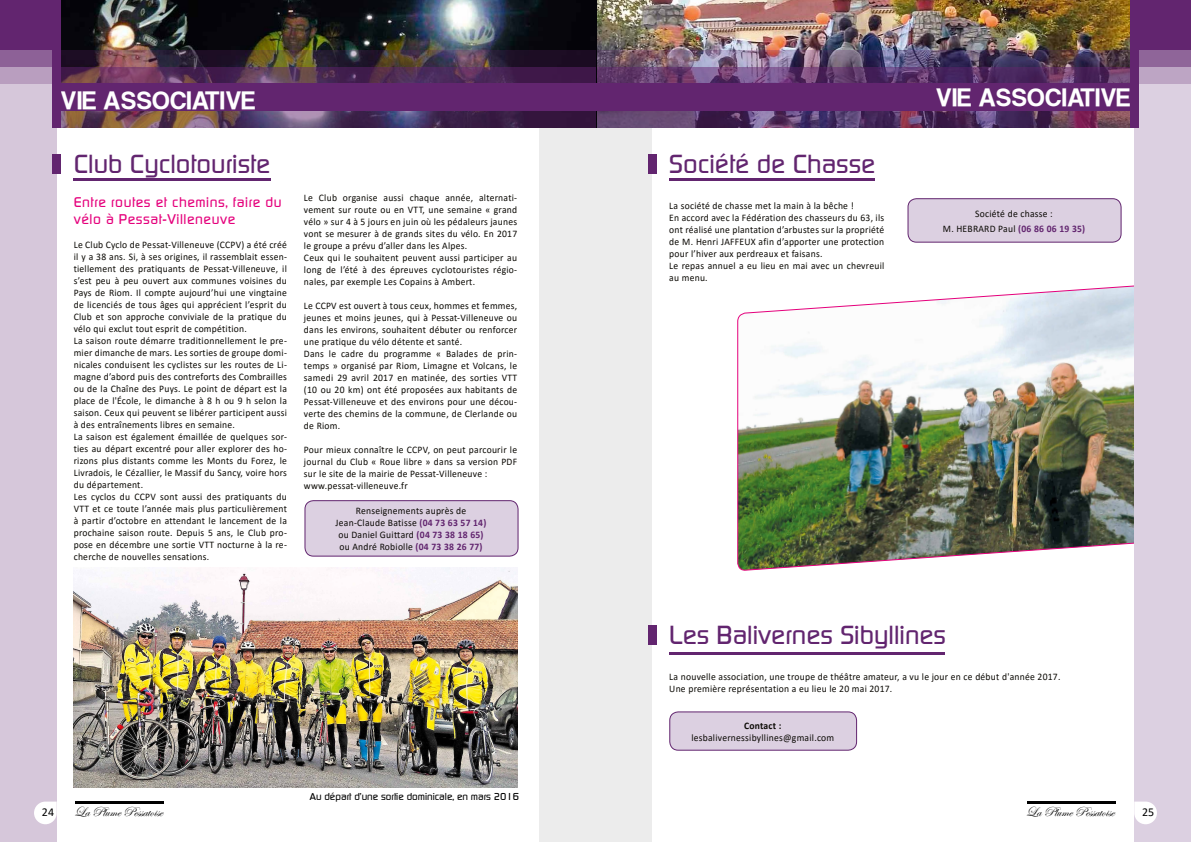
<style>
.page{position:relative;width:1191px;height:842px;background:#fff}
.page>*{position:absolute;margin:0;border:0;box-sizing:border-box;transform-origin:0 0}
.t1{font:500 26px "Continuum";color:#62256f}
.t2{font:24px "Coolvetica";letter-spacing:.025em;color:#fff}
.t3{font:500 14px/16.8px "Continuum";letter-spacing:.04em;color:#e5007c}
.t4{font:14px "Edwardian Script ITC";color:#000}
.t5{font:12px "Calibri";color:#000}
.t6{font:10px/12px "Calibri";letter-spacing:.025em;color:#0b0904;scale:.96 1}
.t7{font:500 10px "Continuum";color:#000}
.t8{font:700 10px "Calibri";letter-spacing:.025em;color:#0b0904;scale:.96 1}
.s1{font-weight:700;color:#62256f}
</style>
<div class="page">
<div style="left:539px;top:0;width:56px;height:842px;background:#ececec"></div>
<div style="left:595px;top:0;width:57px;height:842px;background:#ececec"></div>
<img style="left:737px;top:285px;width:397px;height:286px">
<div style="left:0;top:0;width:57px;height:842px;background:#d6c7da"></div>
<img style="left:596px;top:0;width:534px;height:50px">
<img style="left:596px;top:50px;width:534px;height:17px">
<svg style="left:596px;top:67px;width:534px;height:61px;background:#5d3868"></svg>
<div style="left:595px;top:84px;width:539px;height:27px;background:#62256f"></div>
<div style="left:1134px;top:0;width:57px;height:842px;background:#dcd0e1"></div>
<div style="left:1134px;top:17px;width:57px;height:67px;background:#bda5c4"></div>
<div style="left:1134px;top:2px;width:57px;height:65px;background:#8f6599"></div>
<div style="left:1134px;top:0;width:57px;height:50px;background:#62256f"></div>
<div style="left:1130px;top:0;width:8px;height:128px;background:#62256f"></div>
<img style="left:74px;top:567px;width:443px;height:220px">
<div style="left:305px;top:501px;width:213px;height:55px;background:#dcd0e1;border-radius:9px"></div>
<div style="left:304px;top:500px;width:214px;height:57px;border:1px solid #62256f;border-radius:9px"></div>
<div style="left:670px;top:712px;width:186px;height:38px;background:#dcd0e1;border-radius:9px"></div>
<div style="left:669px;top:711px;width:188px;height:40px;border:1px solid #62256f;border-radius:9px"></div>
<div style="left:908px;top:199px;width:213px;height:43px;background:#dcd0e1;border-radius:9px"></div>
<div style="left:907px;top:198px;width:214px;height:45px;border:1px solid #62256f;border-radius:9px"></div>
<svg style="left:75px;top:801px;width:89px;height:2px"></svg>
<hr style="left:1027px;top:801px;width:88px;height:2px;background:#000">
<svg style="left:34px;top:801px;width:23px;height:23px"></svg>
<svg style="left:1134px;top:801px;width:23px;height:23px"></svg>
<img style="left:61px;top:0;width:535px;height:128px">
<img style="left:61px;top:50px;width:534px;height:17px">
<img style="left:61px;top:67px;width:534px;height:61px">
<div style="left:0;top:17px;width:57px;height:67px;background:#b99ebf"></div>
<div style="left:0;top:2px;width:57px;height:65px;background:#8d6197"></div>
<div style="left:58px;top:84px;width:551px;height:27px;background:#62256f"></div>
<div style="left:0;top:0;width:57px;height:50px;background:#62256f"></div>
<div style="left:52px;top:0;width:9px;height:128px;background:#62256f"></div>
<div style="left:52px;top:155px;width:9px;height:19px;background:#62256f"></div>
<hr style="left:74px;top:178px;width:197px;height:2px;background:#62256f">
<hr style="left:669px;top:178px;width:205px;height:2px;background:#62256f">
<hr style="left:669px;top:652px;width:276px;height:2px;background:#62256f">
<div style="left:648px;top:155px;width:8px;height:19px;background:#62256f"></div>
<div style="left:648px;top:626px;width:8px;height:19px;background:#62256f"></div>
<h2 class="t2" style="left:61px;top:88px;width:195px">VIE ASSOCIATIVE</h2>
<h2 class="t2" style="left:936px;top:85px;width:195px">VIE ASSOCIATIVE</h2>
<h1 class="t1" style="left:74px;top:147px;width:198px">Club Cyclotouriste</h1>
<h3 class="t3" style="left:74px;top:194px;width:209px">Entre routes et chemins, faire du vélo à Pessat-Villeneuve</h3>
<p class="t6" style="left:74px;top:238px;width:224px">Le Club Cyclo de Pessat-Villeneuve (CCPV) a été créé il y a 38 ans. Si, à ses origines, il rassemblait essen&shy;tiellement des pratiquants de Pessat-Villeneuve, il s’est peu à peu ouvert aux communes voisines du Pays de Riom. Il compte aujourd’hui une vingtaine de licenciés de tous âges qui apprécient l’esprit du Club et son approche conviviale de la pratique du vélo qui exclut tout esprit de compétition.<br>La saison route démarre traditionnellement le pre&shy;mier dimanche de mars. Les sorties de groupe domi&shy;nicales conduisent les cyclistes sur les routes de Li&shy;magne d’abord puis des contreforts des Combrailles ou de la Chaîne des Puys. Le point de départ est la place de l'École, le dimanche à 8 h ou 9 h selon la saison. Ceux qui peuvent se libérer participent aussi à des entraînements libres en semaine.<br>La saison est également émaillée de quelques sor&shy;ties au départ excentré pour aller explorer des ho&shy;rizons plus distants comme les Monts du Forez, le Livradois, le Cézallier, le Massif du Sancy, voire hors du département.<br>Les cyclos du CCPV sont aussi des pratiquants du VTT et ce toute l’année mais plus particulièrement à partir d’octobre en attendant le lancement de la prochaine saison route. Depuis 5 ans, le Club pro&shy;pose en décembre une sortie VTT nocturne à la re&shy;cherche de nouvelles sensations.</p>
<p class="t6" style="left:304px;top:191px;width:224px">Le Club organise aussi chaque année, alternati&shy;vement sur route ou en VTT, une semaine « grand vélo » sur 4 à 5 jours en juin où les pédaleurs jaunes vont se mesurer à de grands sites du vélo. En 2017 le groupe a prévu d’aller dans les Alpes.<br>Ceux qui le souhaitent peuvent aussi participer au long de l’été à des épreuves cyclotouristes régio&shy;nales, par exemple Les Copains à Ambert.</p>
<p class="t6" style="left:304px;top:299px;width:224px">Le CCPV est ouvert à tous ceux, hommes et femmes, jeunes et moins jeunes, qui à Pessat-Villeneuve ou dans les environs, souhaitent débuter ou renforcer une pratique du vélo détente et santé.<br>Dans le cadre du programme « Balades de prin&shy;temps » organisé par Riom, Limagne et Volcans, le samedi 29 avril 2017 en matinée, des sorties VTT (10 ou 20 km) ont été proposées aux habitants de Pessat-Villeneuve et des environs pour une décou&shy;verte des chemins de la commune, de Clerlande ou de Riom.</p>
<p class="t6" style="left:304px;top:443px;width:224px">Pour mieux connaître le CCPV, on peut parcourir le journal du Club « Roue libre » dans sa version PDF sur le site de la mairie de Pessat-Villeneuve : www.pessat-villeneuve.fr</p>
<p class="t6" style="left:336px;top:504px;width:158px;text-align:center">Renseignements auprès de<br>Jean-Claude Batisse <span class="s1">(04 73 63 57 14) </span>ou Daniel Guittard <span class="s1">(04 73 38 18 65) </span>ou André Robiolle <span class="s1">(04 73 38 26 77)</span></p>
<h1 class="t1" style="left:669px;top:147px;width:208px">Société de Chasse</h1>
<p class="t6" style="left:669px;top:200px;width:225px">La société de chasse met la main à la bêche !<br>En accord avec la Fédération des chasseurs du 63, ils ont réalisé une plantation d’arbustes sur la propriété de M. Henri JAFFEUX afin d’apporter une protection pour l’hiver aux perdreaux et faisans.<br>Le repas annuel a eu lieu en mai avec un chevreuil au menu.</p>
<p class="t6" style="left:943px;top:206px;width:150px;line-height:14.8px;text-align:center">Société de chasse :<br>M. HEBRARD Paul <span class="s1">(06 86 06 19 35)</span></p>
<h1 class="t1" style="left:669px;top:618px;width:278px">Les Balivernes Sibyllines</h1>
<p class="t6" style="left:669px;top:671px;width:409px">La nouvelle association, une troupe de théâtre amateur, a vu le jour en ce début d'année 2017.<br>Une première représentation a eu lieu le 20 mai 2017.</p>
<p class="t8" style="left:744px;top:718px;width:40px">Contact :</p>
<p class="t6" style="left:691px;top:731px;width:150px">lesbalivernessibyllines@gmail.com</p>
<p class="t7" style="left:310px;top:790px;width:211px">Au départ d’une sortie dominicale, en mars 2016</p>
<p class="t5" style="left:42px;top:804px;width:14px">24</p>
<h3 class="t4" style="left:74px;top:804px;width:90px">La Plume Pessatoise</h3>
<h3 class="t4" style="left:1026px;top:804px;width:90px">La Plume Pessatoise</h3>
<p class="t5" style="left:1142px;top:804px;width:14px">25</p>
</div>
